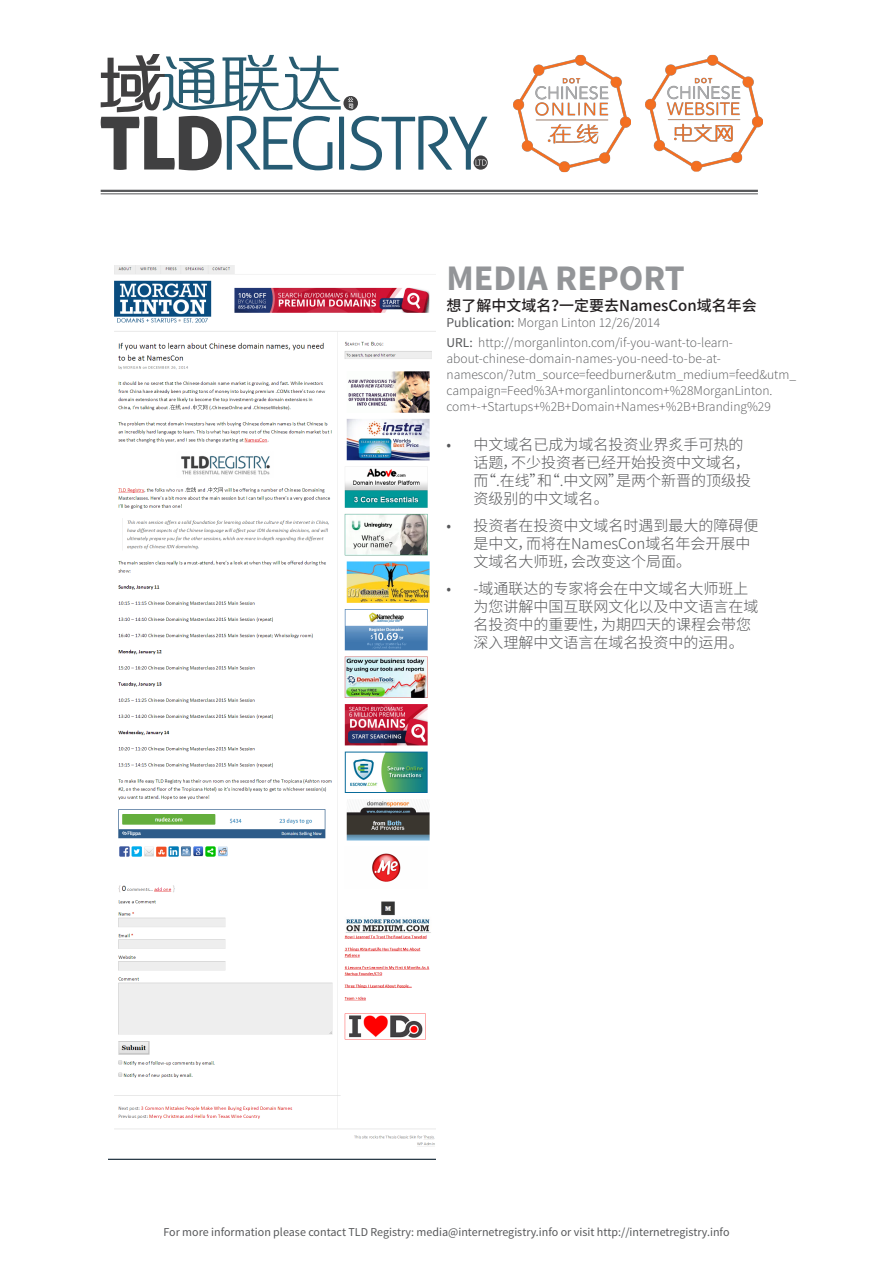
<style>
.page{position:relative;width:893px;height:1263px;background:#fff}
.page>*{position:absolute;margin:0;border:0;box-sizing:border-box;transform-origin:0 0}
.t1{font:700 36px "Source Sans Pro";color:#939598}
.t2{font:300 15px/18px "Source Han Sans CN";color:#57585a}
.t3{font:500 15px "Source Han Sans CN";color:#231f20}
.t4{font:300 13.5px/16.2px "Source Sans Pro";color:#57585a}
.t5{font:12px "Source Sans Pro";color:#57585a}
.s1{font-weight:400}
</style>
<div class="page">
<svg style="left:101px;top:54px;width:386px;height:116px"></svg>
<img style="left:513px;top:54px;width:117px;height:119px">
<img style="left:646px;top:54px;width:117px;height:118px">
<hr style="left:101px;top:190px;width:657px;height:2px;background:#57585a">
<hr style="left:101px;top:193px;width:657px;height:1px;background:#57585a">
<img style="left:108px;top:266px;width:328px;height:893px">
<p class="t1" style="left:446px;top:255px;width:240px">MEDIA REPORT</p>
<p class="t3" style="left:446px;top:297px;width:312px">想了解中文域名？一定要去NamesCon域名年会</p>
<p class="t4" style="left:446px;top:315px;width:215px"><span class="s1">Publication:</span> Morgan Linton 12/26/2014</p>
<p class="t4" style="left:446px;top:334px;width:351px"><span class="s1">URL:</span> http://morganlinton.com/if-you-want-to-learn&shy;about-chinese-domain-names-you-need-to-be-at&shy;namescon/?utm_source=feedburner&amp;utm_medium=feed&amp;utm_ campaign=Feed%3A+morganlintoncom+%28MorganLinton. com+-+Startups+%2B+Domain+Names+%2B+Branding%29</p>
<p class="t2" style="left:473px;top:435px;width:279px;text-indent:-27px">• 中文域名已成为域名投资业界炙手可热的话题，不少投资者已经开始投资中文域名，而“.在线”和“.中文网”是两个新晋的顶级投资级别的中文域名。</p>
<p class="t2" style="left:473px;top:516px;width:286px;text-indent:-27px">• 投资者在投资中文域名时遇到最大的障碍便是中文，而将在NamesCon域名年会开展中文域名大师班，会改变这个局面。</p>
<p class="t2" style="left:473px;top:579px;width:286px;text-indent:-27px">• -域通联达的专家将会在中文域名大师班上为您讲解中国互联网文化以及中文语言在域名投资中的重要性，为期四天的课程会带您深入理解中文语言在域名投资中的运用。</p>
<p class="t5" style="left:163px;top:1224px;width:567px">For more information please contact TLD Registry: media@internetregistry.info or visit http://internetregistry.info</p>
</div>
